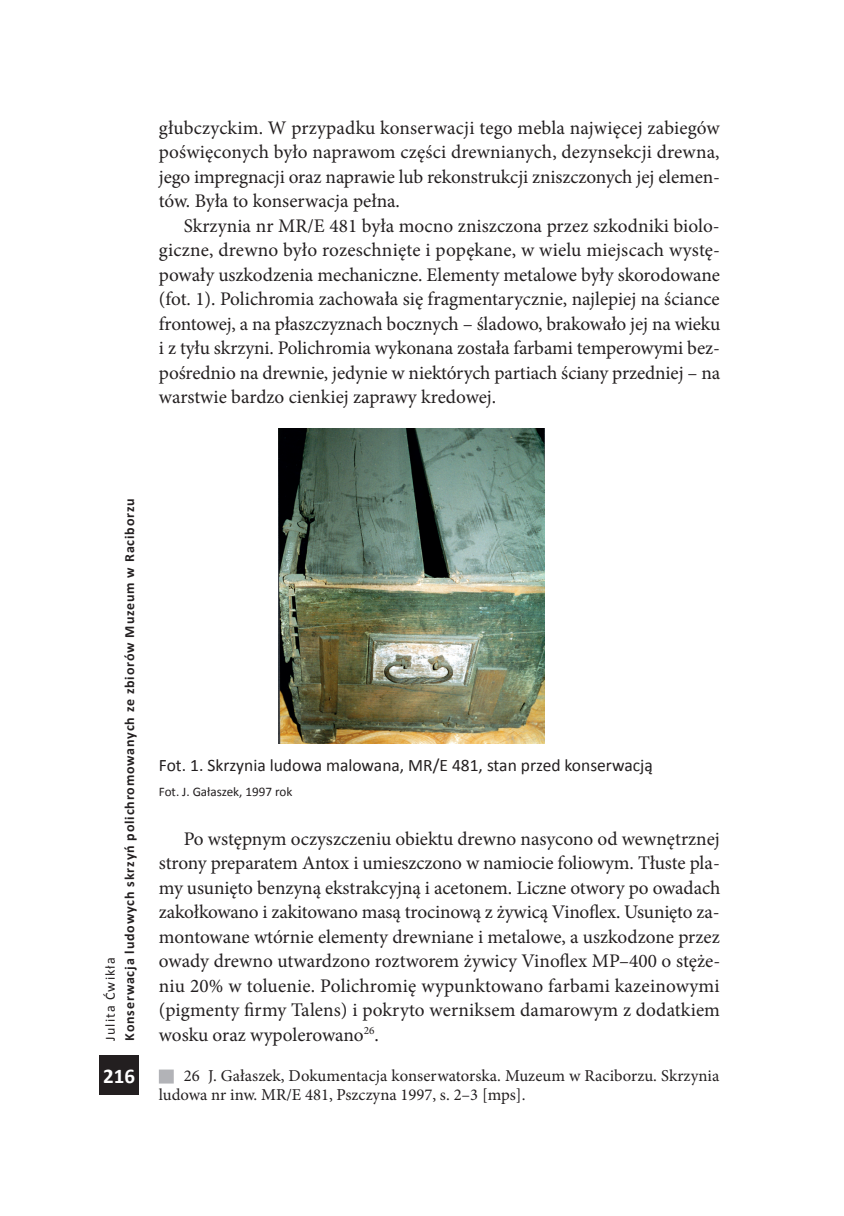
<style>
.page{position:relative;width:844px;height:1216px;background:#fff}
.page>*{position:absolute;margin:0;border:0;box-sizing:border-box;transform-origin:0 0}
.t1{font:700 21px "Calibri";color:#fff}
.t2{font:19.25px/24.5px "Minion Pro";color:#231f20;text-align:justify}
.t3{font:17.5px "Calibri";color:#231f20}
.t4{font:16.62px/19.2px "Minion Pro";color:#231f20}
.t5{font:700 14px "Calibri";letter-spacing:.06em;color:#231f20}
.t6{font:14px "Calibri";letter-spacing:.08em;color:#231f20}
.t7{font:13.12px "Calibri";color:#231f20}
</style>
<div class="page">
<div style="left:99px;top:1055px;width:40px;height:40px;background:#231f20"></div>
<div style="left:159px;top:1069px;width:15px;height:14px;background:#b2b3b7"></div>
<img style="left:278px;top:428px;width:266px;height:315px">
<p class="t2" style="left:159px;top:115px;width:562px">głubczyckim. W przypadku konserwacji tego mebla najwięcej zabiegów poświęconych było naprawom części drewnianych, dezynsekcji drewna, jego impregnacji oraz naprawie lub rekonstrukcji zniszczonych jej elemen&shy;tów. Była to konserwacja pełna.</p>
<p class="t2" style="left:159px;top:213px;width:562px;text-indent:25px">Skrzynia nr MR/E 481 była mocno zniszczona przez szkodniki biolo&shy;giczne, drewno było rozeschnięte i popękane, w wielu miejscach wystę&shy;powały uszkodzenia mechaniczne. Elementy metalowe były skorodowane (fot. 1). Polichromia zachowała się fragmentarycznie, najlepiej na ściance frontowej, a na płaszczyznach bocznych – śladowo, brakowało jej na wieku i z tyłu skrzyni. Polichromia wykonana została farbami temperowymi bez&shy;pośrednio na drewnie, jedynie w niektórych partiach ściany przedniej – na warstwie bardzo cienkiej zaprawy kredowej.</p>
<p class="t6" style="left:101px;top:1040px;width:85px;rotate:-90deg">Julita Ćwikła</p>
<p class="t5" style="left:120px;top:1040px;width:544px;rotate:-90deg">Konserwacja ludowych skrzyń polichromowanych ze zbiorów Muzeum w Raciborzu</p>
<p class="t1" style="left:103px;top:1062px;width:33px">216</p>
<p class="t3" style="left:159px;top:754px;width:495px">Fot. 1. Skrzynia ludowa malowana, MR/E 481, stan przed konserwacją</p>
<p class="t7" style="left:159px;top:782px;width:135px">Fot. J. Gałaszek, 1997 rok</p>
<p class="t2" style="left:159px;top:826px;width:563px;text-indent:25px">Po wstępnym oczyszczeniu obiektu drewno nasycono od wewnętrznej strony preparatem Antox i umieszczono w namiocie foliowym. Tłuste pla&shy;my usunięto benzyną ekstrakcyjną i acetonem. Liczne otwory po owadach zakołkowano i zakitowano masą trocinową z żywicą Vinoflex. Usunięto za&shy;montowane wtórnie elementy drewniane i metalowe, a uszkodzone przez owady drewno utwardzono roztworem żywicy Vinoflex MP–400 o stęże&shy;niu 20% w toluenie. Polichromię wypunktowano farbami kazeinowymi (pigmenty firmy Talens) i pokryto werniksem damarowym z dodatkiem wosku oraz wypolerowano<sup>26</sup>.</p>
<p class="t4" style="left:159px;top:1066px;width:562px;text-indent:25px">26 J. Gałaszek, Dokumentacja konserwatorska. Muzeum w Raciborzu. Skrzynia ludowa nr inw. MR/E 481, Pszczyna 1997, s. 2–3 [mps].</p>
</div>
